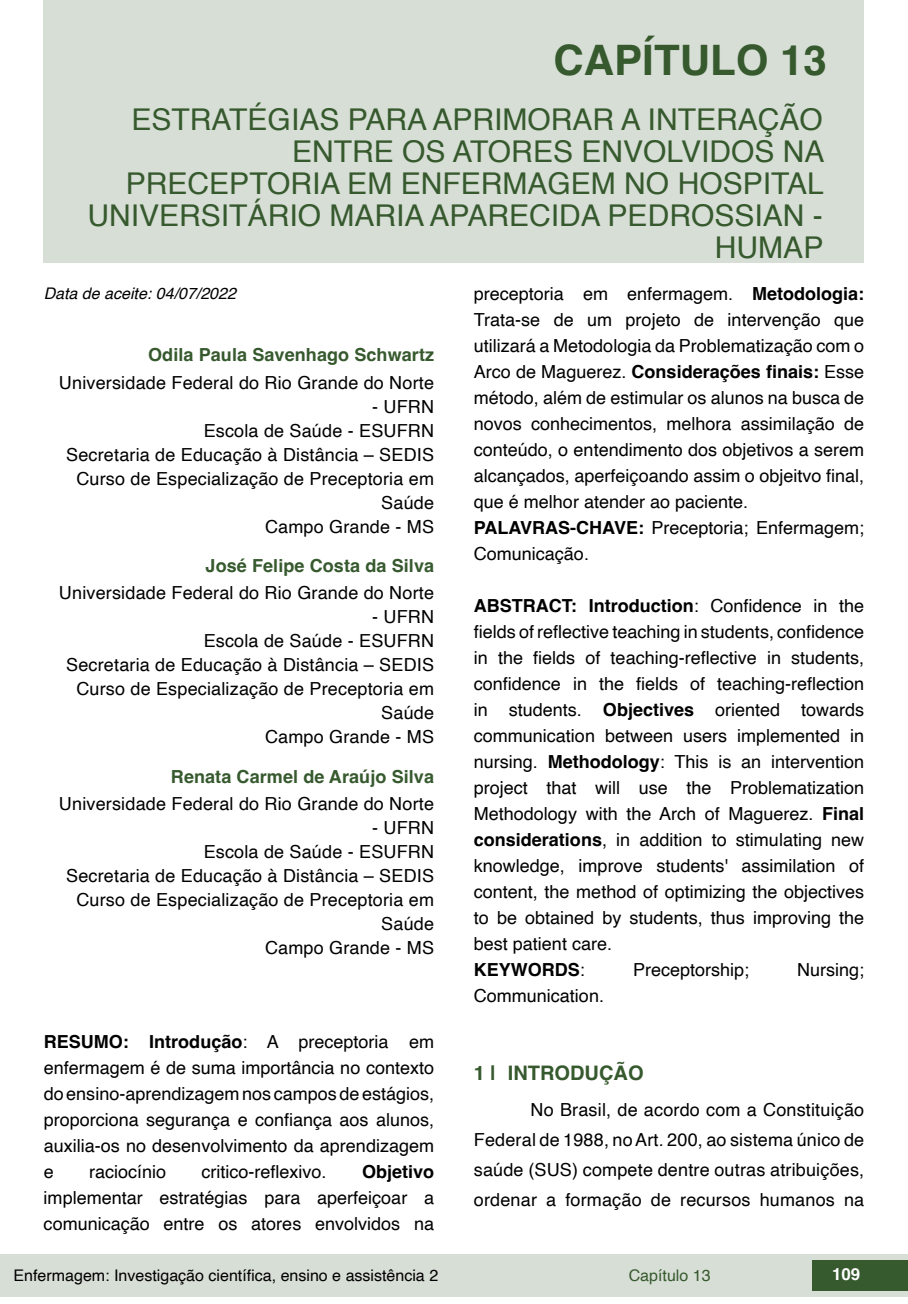
<style>
.page{position:relative;width:908px;height:1304px;background:#fff}
.page>*{position:absolute;margin:0;border:0;box-sizing:border-box;transform-origin:0 0}
.t1{font:700 42px "Helvetica";color:#36592e}
.t2{font:30px/32px "Helvetica";color:#36592e;text-align:right}
.t3{font:700 20px "Helvetica";color:#36592e}
.t4{font:18px/26px "Helvetica";color:#000;text-align:right}
.t5{font:700 18px "Helvetica";letter-spacing:.005em;color:#36592e}
.t6{font:700 18px "Helvetica";color:#000}
.t7{font:700 16.8px "Helvetica";color:#fff}
.t8{font:16px "Helvetica";color:#000}
.t9{font:italic 16px "Helvetica";color:#000}
.t10{font:16px "Helvetica";color:#36592e}
.s1{font-weight:700}
</style>
<div class="page">
<div style="left:0;top:1254px;width:906px;height:43px;background:#d7ded5"></div>
<div style="left:812px;top:1261px;width:95px;height:30px;background:#36592e"></div>
<div style="left:44px;top:0;width:819px;height:263px;background:#d7ded5"></div>
<h1 class="t1" style="left:553px;top:35px;width:275px">CAPÍTULO 13</h1>
<h2 class="t2" style="left:87px;top:104px;width:738px">ESTRATÉGIAS PARA APRIMORAR A INTERAÇÃO<br>ENTRE OS ATORES ENVOLVIDOS NA<br>PRECEPTORIA EM ENFERMAGEM NO HOSPITAL<br>UNIVERSITÁRIO MARIA APARECIDA PEDROSSIAN -<br>HUMAP</h2>
<p class="t9" style="left:44px;top:280px;width:194px">Data de aceite: 04/07/2022</p>
<p class="t5" style="left:148px;top:344px;width:287px">Odila Paula Savenhago Schwartz</p>
<p class="t4" style="left:59px;top:370px;width:376px">Universidade Federal do Rio Grande do Norte</p>
<p class="t4" style="left:66px;top:395px;width:369px;line-height:24px">- UFRN<br>Escola de Saúde - ESUFRN<br>Secretaria de Educação à Distância – SEDIS<br>Curso de Especialização de Preceptoria em<br>Saúde<br>Campo Grande - MS</p>
<p class="t5" style="left:205px;top:555px;width:230px">José Felipe Costa da Silva</p>
<p class="t4" style="left:59px;top:581px;width:376px">Universidade Federal do Rio Grande do Norte</p>
<p class="t4" style="left:66px;top:606px;width:369px;line-height:24px">- UFRN<br>Escola de Saúde - ESUFRN<br>Secretaria de Educação à Distância – SEDIS<br>Curso de Especialização de Preceptoria em<br>Saúde<br>Campo Grande - MS</p>
<p class="t5" style="left:171px;top:765px;width:264px">Renata Carmel de Araújo Silva</p>
<p class="t4" style="left:59px;top:791px;width:376px">Universidade Federal do Rio Grande do Norte</p>
<p class="t4" style="left:66px;top:816px;width:369px;line-height:24px">- UFRN<br>Escola de Saúde - ESUFRN<br>Secretaria de Educação à Distância – SEDIS<br>Curso de Especialização de Preceptoria em<br>Saúde<br>Campo Grande - MS</p>
<p class="t4" style="left:44px;top:1029px;width:392px;text-align:justify"><span class="s1">RESUMO: Introdução</span>: A preceptoria em enfermagem é de suma importância no contexto do ensino-aprendizagem nos campos de estágios, proporciona segurança e confiança aos alunos, auxilia-os no desenvolvimento da aprendizagem e</p>
<p class="t4" style="left:89px;top:1159px;width:79px">raciocínio</p>
<p class="t4" style="left:201px;top:1159px;width:127px">critico-reflexivo.</p>
<p class="t6" style="left:362px;top:1161px;width:74px">Objetivo</p>
<p class="t4" style="left:44px;top:1185px;width:392px;text-align:left">implementar estratégias para aperfeiçoar a comunicação entre os atores envolvidos na</p>
<p class="t4" style="left:473px;top:281px;width:392px;text-align:left">preceptoria em enfermagem. <span class="s1">Metodologia:<br></span>Trata-se de um projeto de intervenção que utilizará a Metodologia da Problematização com o Arco de Maguerez. <span class="s1">Considerações finais:</span> Esse método, além de estimular os alunos na busca de novos conhecimentos, melhora assimilação de conteúdo, o entendimento dos objetivos a serem alcançados, aperfeiçoando assim o objeitvo final, que é melhor atender ao paciente.<br><span class="s1">PALAVRAS-CHAVE:</span> Preceptoria; Enfermagem; Comunicação.</p>
<p class="t4" style="left:473px;top:593px;width:392px;text-align:left"><span class="s1">ABSTRACT: Introduction</span>: Confidence in the fields of reflective teaching in students, confidence in the fields of teaching-reflective in students, confidence in the fields of teaching-reflection in students. <span class="s1">Objectives</span> oriented towards communication between users implemented in nursing. <span class="s1">Methodology</span>: This is an intervention project that will use the Problematization Methodology with the Arch of Maguerez. <span class="s1">Final considerations</span>, in addition to stimulating new knowledge, improve students' assimilation of content, the method of optimizing the objectives to be obtained by students, thus improving the best patient care.<br><span class="s1">KEYWORDS</span>:</p>
<p class="t4" style="left:632px;top:957px;width:118px">Preceptorship;</p>
<p class="t4" style="left:796px;top:957px;width:69px">Nursing;</p>
<p class="t4" style="left:473px;top:983px;width:132px">Communication.</p>
<p class="t3" style="left:473px;top:1061px;width:171px">1 | INTRODUÇÃO</p>
<p class="t4" style="left:473px;top:1095px;width:392px;line-height:30px;text-align:justify;text-indent:57px">No Brasil, de acordo com a Constituição Federal de 1988, no Art. 200, ao sistema único de saúde (SUS) compete dentre outras atribuições, ordenar a formação de recursos humanos na</p>
<p class="t8" style="left:14px;top:1263px;width:426px">Enfermagem: Investigação científica, ensino e assistência 2</p>
<p class="t10" style="left:628px;top:1263px;width:83px">Capítulo 13</p>
<p class="t7" style="left:831px;top:1264px;width:30px">109</p>
</div>
